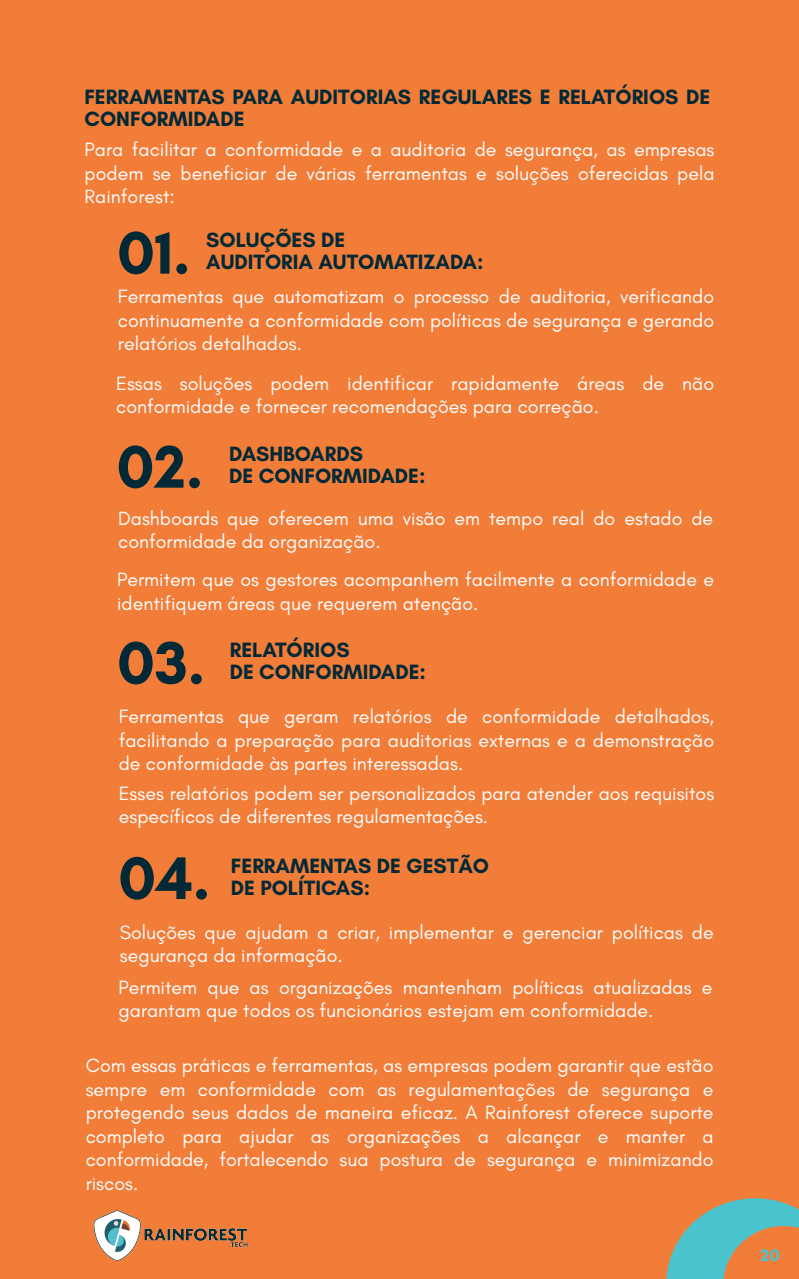
<style>
.page{position:relative;width:799px;height:1279px;background:#f17d39}
.page>*{position:absolute;margin:0;border:0;box-sizing:border-box;transform-origin:0 0}
.t1{font:700 61.16px "Glacial Indifference";color:#022935}
.t2{font:700 21.08px/22.2px "Glacial Indifference";color:#022935}
.t3{font:19.6px/23.5px "Glacial Indifference";color:#fff}
.t4{font:700 17.08px "Glacial Indifference";color:#4ac3cc}
</style>
<div class="page">
<svg style="left:666px;top:1198px;width:133px;height:81px"></svg>
<img style="left:93px;top:1210px;width:155px;height:51px">
<p class="t2" style="left:84px;top:85px;width:627px">FERRAMENTAS PARA AUDITORIAS REGULARES E RELATÓRIOS DE<br>CONFORMIDADE</p>
<p class="t3" style="left:85px;top:138px;width:631px;text-align:justify">Para facilitar a conformidade e a auditoria de segurança, as empresas podem se beneficiar de várias ferramentas e soluções oferecidas pela Rainforest:</p>
<h1 class="t1" style="left:117px;top:215px;width:75px">01.</h1>
<p class="t2" style="left:206px;top:229px;width:279px">SOLUÇÕES DE<br>AUDITORIA AUTOMATIZADA:</p>
<p class="t3" style="left:118px;top:285px;width:598px;text-align:justify">Ferramentas que automatizam o processo de auditoria, verificando continuamente a conformidade com políticas de segurança e gerando relatórios detalhados.</p>
<p class="t3" style="left:116px;top:372px;width:599px">Essas soluções podem identificar rapidamente áreas de não conformidade e fornecer recomendações para correção.</p>
<h1 class="t1" style="left:117px;top:429px;width:88px">02.</h1>
<p class="t2" style="left:229px;top:443px;width:198px">DASHBOARDS<br>DE CONFORMIDADE:</p>
<p class="t3" style="left:118px;top:506px;width:596px">Dashboards que oferecem uma visão em tempo real do estado de conformidade da organização.</p>
<p class="t3" style="left:117px;top:568px;width:598px">Permitem que os gestores acompanhem facilmente a conformidade e identifiquem áreas que requerem atenção.</p>
<h1 class="t1" style="left:117px;top:625px;width:89px">03.</h1>
<p class="t2" style="left:230px;top:639px;width:198px">RELATÓRIOS<br>DE CONFORMIDADE:</p>
<p class="t3" style="left:119px;top:705px;width:597px;text-align:justify">Ferramentas que geram relatórios de conformidade detalhados, facilitando a preparação para auditorias externas e a demonstração de conformidade às partes interessadas.</p>
<p class="t3" style="left:119px;top:782px;width:597px">Esses relatórios podem ser personalizados para atender aos requisitos específicos de diferentes regulamentações.</p>
<h1 class="t1" style="left:118px;top:840px;width:93px">04.</h1>
<p class="t2" style="left:231px;top:854px;width:260px">FERRAMENTAS DE GESTÃO<br>DE POLÍTICAS:</p>
<p class="t3" style="left:120px;top:921px;width:595px">Soluções que ajudam a criar, implementar e gerenciar políticas de segurança da informação.</p>
<p class="t3" style="left:119px;top:976px;width:595px">Permitem que as organizações mantenham políticas atualizadas e garantam que todos os funcionários estejam em conformidade.</p>
<p class="t3" style="left:86px;top:1054px;width:629px;text-align:justify">Com essas práticas e ferramentas, as empresas podem garantir que estão sempre em conformidade com as regulamentações de segurança e protegendo seus dados de maneira eficaz. A Rainforest oferece suporte completo para ajudar as organizações a alcançar e manter a conformidade, fortalecendo sua postura de segurança e minimizando riscos.</p>
<p class="t4" style="left:760px;top:1245px;width:21px">20</p>
</div>
